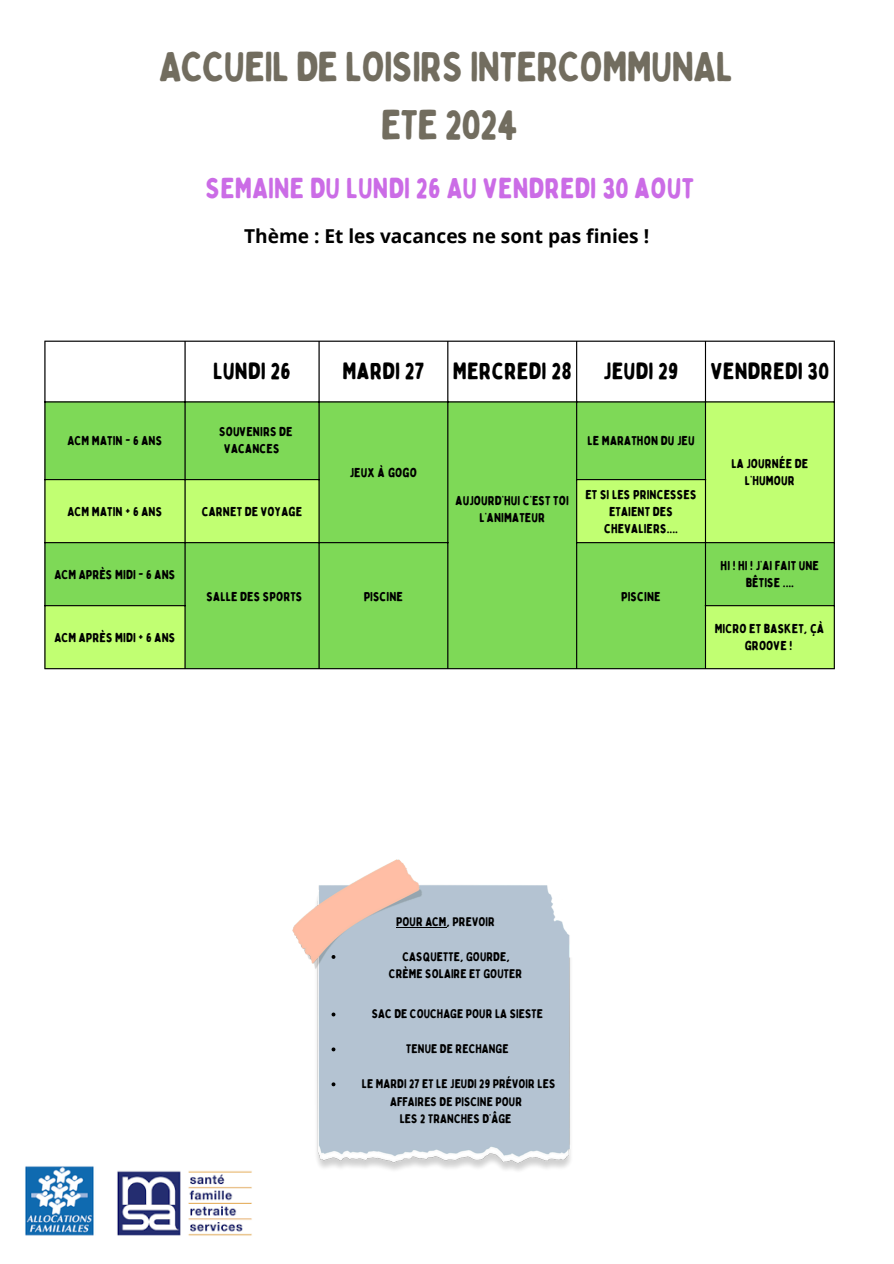
<style>
.page{position:relative;width:894px;height:1264px;background:#fff}
.page>*{position:absolute;margin:0;border:0;box-sizing:border-box;transform-origin:0 0}
.t1{font:41.7px/57.3px "Bobby Jones Soft";letter-spacing:-.02em;color:#726d5f;text-align:center}
.t2{font:28.8px "Bobby Jones Soft";color:#cb6ce6}
.t3{font:23.4px "Bobby Jones Soft";color:#000}
.t4{font:700 19.2px "Open Sans";color:#000}
.t5{font:12.9px/17.2px "Bobby Jones Soft";color:#000;text-align:center}
.t6{font:12.6px/17.4px "Bobby Jones Soft";color:#000;text-align:center}
</style>
<div class="page">
<svg style="left:45px;top:402px;width:788px;height:266px;background:#8fe15d"></svg>
<hr style="left:44px;top:342px;width:1px;height:326px;background:#000">
<hr style="left:184px;top:342px;width:1px;height:326px;background:#000">
<hr style="left:318px;top:342px;width:1px;height:326px;background:#000">
<hr style="left:447px;top:342px;width:1px;height:326px;background:#000">
<hr style="left:576px;top:342px;width:1px;height:326px;background:#000">
<hr style="left:704px;top:342px;width:1px;height:326px;background:#000">
<hr style="left:833px;top:342px;width:1px;height:326px;background:#000">
<hr style="left:44px;top:340px;width:790px;height:2px;background:#000">
<hr style="left:44px;top:401px;width:790px;height:1px;background:#000">
<hr style="left:44px;top:479px;width:275px;height:1px;background:#000">
<hr style="left:576px;top:479px;width:129px;height:1px;background:#000">
<hr style="left:44px;top:542px;width:404px;height:1px;background:#000">
<hr style="left:576px;top:542px;width:258px;height:1px;background:#000">
<hr style="left:44px;top:605px;width:141px;height:1px;background:#000">
<hr style="left:704px;top:605px;width:130px;height:1px;background:#000">
<hr style="left:44px;top:668px;width:790px;height:1px;background:#000">
<img style="left:292px;top:859px;width:279px;height:312px">
<hr style="left:396px;top:926px;width:50px;height:1px;background:#000">
<svg style="left:331px;top:955px;width:4px;height:3px"></svg>
<svg style="left:331px;top:1012px;width:4px;height:4px"></svg>
<svg style="left:331px;top:1047px;width:4px;height:4px"></svg>
<svg style="left:331px;top:1082px;width:4px;height:4px"></svg>
<img style="left:25px;top:1166px;width:69px;height:70px">
<img style="left:117px;top:1171px;width:135px;height:64px">
<p class="t1" style="left:159px;top:39px;width:575px">ACCUEIL DE LOISIRS INTERCOMMUNAL<br>ETE 2024</p>
<p class="t2" style="left:205px;top:170px;width:490px">SEMAINE DU LUNDI 26 AU VENDREDI 30 AOUT</p>
<p class="t4" style="left:244px;top:222px;width:406px">Thème : Et les vacances ne sont pas finies !</p>
<h3 class="t3" style="left:213px;top:357px;width:79px">LUNDI 26</h3>
<p class="t3" style="left:342px;top:357px;width:83px">MARDI 27</p>
<p class="t3" style="left:452px;top:357px;width:120px">MERCREDI 28</p>
<p class="t3" style="left:603px;top:357px;width:76px">JEUDI 29</p>
<p class="t3" style="left:710px;top:357px;width:120px">VENDREDI 30</p>
<p class="t5" style="left:67px;top:432px;width:96px">ACM MATIN - 6 ANS</p>
<p class="t5" style="left:224px;top:423px;width:70px;text-align:left;text-indent:-5px">SOUVENIRS DE<br>VACANCES</p>
<p class="t5" style="left:67px;top:503px;width:96px">ACM MATIN + 6 ANS</p>
<p class="t5" style="left:202px;top:503px;width:102px">CARNET DE VOYAGE</p>
<p class="t5" style="left:54px;top:566px;width:123px">ACM APRÈS MIDI - 6 ANS</p>
<p class="t5" style="left:349px;top:464px;width:69px">JEUX À GOGO</p>
<p class="t5" style="left:587px;top:432px;width:109px">LE MARATHON DU JEU</p>
<p class="t5" style="left:455px;top:492px;width:115px">AUJOURD’HUI C’EST TOI<br>L’ANIMATEUR</p>
<p class="t5" style="left:585px;top:486px;width:113px">ET SI LES PRINCESSES<br>ETAIENT DES<br>CHEVALIERS....</p>
<p class="t5" style="left:206px;top:588px;width:97px">SALLE DES SPORTS</p>
<p class="t5" style="left:363px;top:588px;width:41px">PISCINE</p>
<p class="t5" style="left:621px;top:588px;width:41px">PISCINE</p>
<p class="t5" style="left:731px;top:455px;width:78px">LA JOURNÉE DE<br>L’HUMOUR</p>
<p class="t5" style="left:720px;top:557px;width:100px">HI ! HI ! J’AI FAIT UNE<br>BÊTISE ....</p>
<p class="t5" style="left:54px;top:629px;width:123px">ACM APRÈS MIDI + 6 ANS</p>
<p class="t5" style="left:714px;top:620px;width:112px">MICRO ET BASKET, ÇÀ<br>GROOVE !</p>
<p class="t6" style="left:396px;top:913px;width:100px">POUR ACM, PREVOIR</p>
<p class="t6" style="left:402px;top:948px;width:109px">CASQUETTE, GOURDE,</p>
<h4 class="t6" style="left:389px;top:965px;width:135px">CRÈME SOLAIRE ET GOUTER</h4>
<p class="t6" style="left:371px;top:1005px;width:173px">SAC DE COUCHAGE POUR LA SIESTE</p>
<h4 class="t6" style="left:406px;top:1040px;width:104px">TENUE DE RECHANGE</h4>
<p class="t6" style="left:362px;top:1075px;width:195px">LE MARDI 27 ET LE JEUDI 29 PRÉVOIR LES<br>AFFAIRES DE PISCINE POUR</p>
<p class="t6" style="left:399px;top:1110px;width:113px">LES 2 TRANCHES D’ÂGE</p>
</div>
